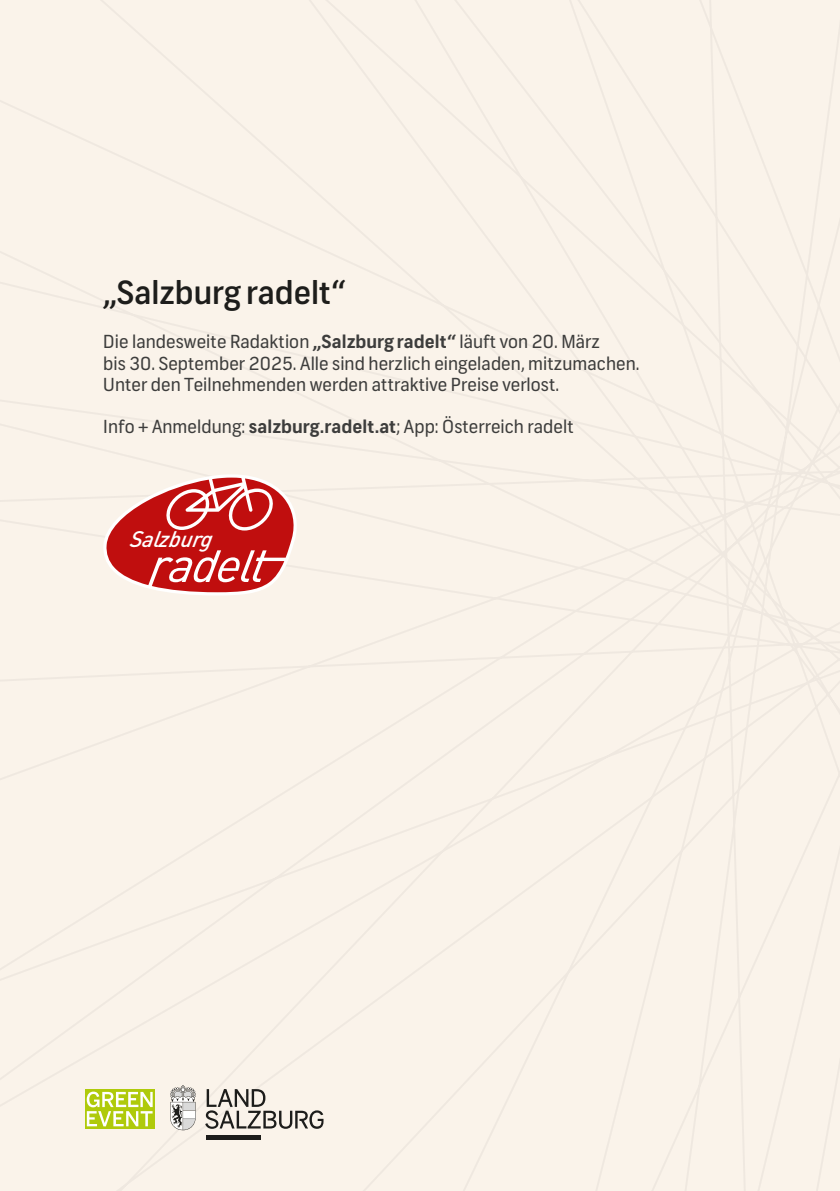
<style>
.page{position:relative;width:840px;height:1191px;background:#fff}
.page>*{position:absolute;margin:0;border:0;box-sizing:border-box;transform-origin:0 0}
.t1{font:500 32px "Frank";color:#1d1d1b}
.t2{font:italic 500 22.2px "DIN Pro";color:#fff}
.t3{font:18px/21.6px "Frank";letter-spacing:.005em;color:#3d3d3c}
.s1{font-weight:700}
</style>
<div class="page">
<div style="left:0;top:0;width:839px;height:1191px;background:#faf3ea"></div>
<svg style="left:85px;top:1089px;width:69px;height:39px"></svg>
<svg style="left:87px;top:1091px;width:65px;height:35px"></svg>
<svg style="left:170px;top:1085px;width:25px;height:45px"></svg>
<div style="left:206px;top:1135px;width:54px;height:5px;background:#1d1d1b"></div>
<svg style="left:205px;top:1089px;width:118px;height:39px;background:#c3beb7"></svg>
<svg style="left:103px;top:472px;width:196px;height:123px;background:#d86c6a"></svg>
<h1 class="t1" style="left:103px;top:273px;width:243px">„Salzburg radelt“</h1>
<p class="t3" style="left:103px;top:331px;width:537px">Die landesweite Radaktion <span class="s1">„Salzburg radelt“</span> läuft von 20. März<br>bis 30. September 2025. Alle sind herzlich eingeladen, mitzumachen.<br>Unter den Teilnehmenden werden attraktive Preise verlost.</p>
<p class="t3" style="left:103px;top:416px;width:471px">Info + Anmeldung: <span class="s1">salzburg.radelt.at</span>; App: Österreich radelt</p>
<p class="t2" style="left:129px;top:521px;width:84px">Salzburg</p>
</div>
